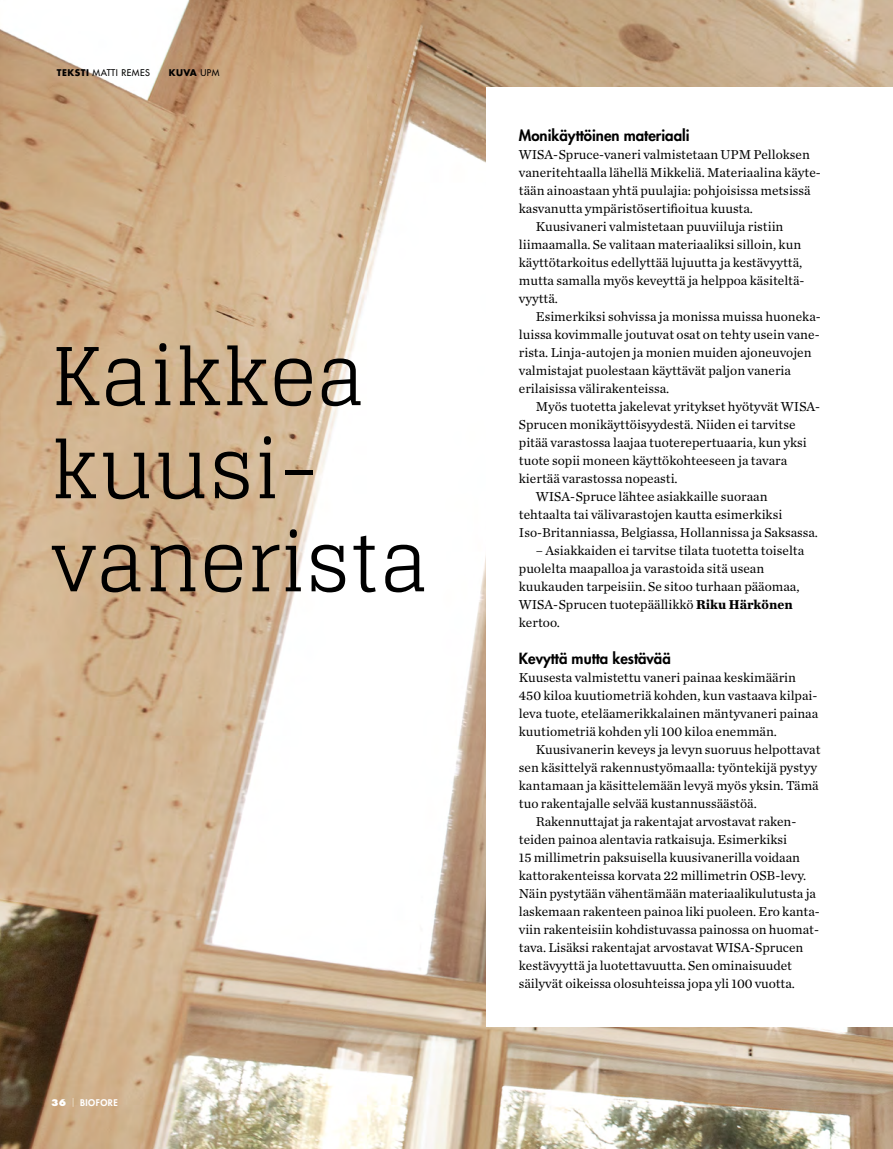
<style>
.page{position:relative;width:893px;height:1149px;background:#fff}
.page>*{position:absolute;margin:0;border:0;box-sizing:border-box;transform-origin:0 0}
.t1{font:79.5px/93px "Glegoo";color:#000}
.t2{font:800 15px "Futura Std";color:#000}
.t3{font:13.5px/18px "Chronicle Text G1";color:#000}
.t4{font:500 9px "Futura Std";letter-spacing:.05em;color:#000}
.t5{font:800 9px "Futura Std";letter-spacing:.05em;color:#fff}
.t6{font:700 9px "Futura Std";color:#000}
.s1{font-weight:700}
.s2{font-weight:500}
.s3{font-style:inherit}
.s4{font-weight:300}
</style>
<div class="page">
<img style="left:0;top:0;width:893px;height:1148px">
<div style="left:486px;top:87px;width:407px;height:939px;background:#fff"></div>
<p class="t4" style="left:57px;top:67px;width:94px"><span class="s1">TEKSTI</span> MATTI REMES</p>
<p class="t6" style="left:169px;top:66px;width:52px">KUVA <span class="s2">UPM</span></p>
<h1 class="t1" style="left:51px;top:329px;width:379px">Kaikkea kuusi&shy;vanerista</h1>
<p class="t5" style="left:51px;top:1096px;width:68px"><span class="s3">36</span> <span class="s4">|</span> BIOFORE</p>
<p class="t2" style="left:519px;top:126px;width:172px">Monikäyttöinen materiaali</p>
<p class="t3" style="left:519px;top:145px;width:293px">WISA-Spruce-vaneri valmistetaan UPM Pelloksen</p>
<p class="t3" style="left:519px;top:163px;width:303px">vaneritehtaalla lähellä Mikkeliä. Materiaalina käyte-</p>
<p class="t3" style="left:519px;top:181px;width:293px">tään ainoastaan yhtä puulajia: pohjoisissa metsissä</p>
<p class="t3" style="left:519px;top:199px;width:236px">kasvanutta ympäristösertifioitua kuusta.</p>
<p class="t3" style="left:536px;top:217px;width:249px">Kuusivaneri valmistetaan puuviiluja ristiin</p>
<p class="t3" style="left:519px;top:235px;width:284px">liimaamalla. Se valitaan materiaaliksi silloin, kun</p>
<p class="t3" style="left:519px;top:253px;width:285px">käyttötarkoitus edellyttää lujuutta ja kestävyyttä,</p>
<p class="t3" style="left:519px;top:271px;width:287px">mutta samalla myös keveyttä ja helppoa käsiteltä-</p>
<p class="t3" style="left:519px;top:289px;width:41px">vyyttä.</p>
<p class="t3" style="left:536px;top:307px;width:286px">Esimerkiksi sohvissa ja monissa muissa huoneka-</p>
<p class="t3" style="left:519px;top:325px;width:302px">luissa kovimmalle joutuvat osat on tehty usein vane-</p>
<p class="t3" style="left:519px;top:343px;width:294px">rista. Linja-autojen ja monien muiden ajoneuvojen</p>
<p class="t3" style="left:519px;top:361px;width:274px">valmistajat puolestaan käyttävät paljon vaneria</p>
<p class="t3" style="left:519px;top:379px;width:152px">erilaisissa välirakenteissa.</p>
<p class="t3" style="left:536px;top:397px;width:286px">Myös tuotetta jakelevat yritykset hyötyvät WISA-</p>
<p class="t3" style="left:519px;top:415px;width:278px">Sprucen monikäyttöisyydestä. Niiden ei tarvitse</p>
<p class="t3" style="left:519px;top:433px;width:289px">pitää varastossa laajaa tuoterepertuaaria, kun yksi</p>
<p class="t3" style="left:519px;top:451px;width:270px">tuote sopii moneen käyttökohteeseen ja tavara</p>
<p class="t3" style="left:519px;top:469px;width:160px">kiertää varastossa nopeasti.</p>
<p class="t3" style="left:536px;top:487px;width:233px">WISA-Spruce lähtee asiakkaille suoraan</p>
<p class="t3" style="left:519px;top:505px;width:265px">tehtaalta tai välivarastojen kautta esimerkiksi</p>
<p class="t3" style="left:519px;top:523px;width:301px">Iso-Britanniassa, Belgiassa, Hollannissa ja Saksassa.</p>
<p class="t3" style="left:519px;top:541px;width:287px;text-indent:17px">– Asiakkaiden ei tarvitse tilata tuotetta toiselta puolelta maapalloa ja varastoida sitä usean kuukauden tarpeisiin. Se sitoo turhaan pääomaa, WISA-Sprucen tuotepäällikkö <span class="s1">Riku Härkönen </span>kertoo.</p>
<p class="t2" style="left:519px;top:648px;width:154px">Kevyttä mutta kestävää</p>
<p class="t3" style="left:519px;top:667px;width:301px">Kuusesta valmistettu vaneri painaa keskimäärin 450 kiloa kuutiometriä kohden, kun vastaava kilpai&shy;leva tuote, eteläamerikkalainen mäntyvaneri painaa kuutiometriä kohden yli 100 kiloa enemmän.</p>
<p class="t3" style="left:536px;top:739px;width:286px">Kuusivanerin keveys ja levyn suoruus helpottavat</p>
<p class="t3" style="left:519px;top:757px;width:300px">sen käsittelyä rakennustyömaalla: työntekijä pystyy</p>
<p class="t3" style="left:519px;top:775px;width:301px">kantamaan ja käsittelemään levyä myös yksin. Tämä</p>
<p class="t3" style="left:519px;top:793px;width:239px">tuo rakentajalle selvää kustannussäästöä.</p>
<p class="t3" style="left:536px;top:811px;width:262px">Rakennuttajat ja rakentajat arvostavat raken-</p>
<p class="t3" style="left:519px;top:829px;width:270px">teiden painoa alentavia ratkaisuja. Esimerkiksi</p>
<p class="t3" style="left:519px;top:847px;width:283px">15 millimetrin paksuisella kuusivanerilla voidaan</p>
<p class="t3" style="left:519px;top:865px;width:289px">kattorakenteissa korvata 22 millimetrin OSB-levy.</p>
<p class="t3" style="left:519px;top:883px;width:299px">Näin pystytään vähentämään materiaalikulutusta ja</p>
<p class="t3" style="left:519px;top:901px;width:302px">laskemaan rakenteen painoa liki puoleen. Ero kanta-</p>
<p class="t3" style="left:519px;top:919px;width:302px">viin rakenteisiin kohdistuvassa painossa on huomat-</p>
<p class="t3" style="left:519px;top:937px;width:286px">tava. Lisäksi rakentajat arvostavat WISA-Sprucen</p>
<p class="t3" style="left:519px;top:955px;width:275px">kestävyyttä ja luotettavuutta. Sen ominaisuudet</p>
<p class="t3" style="left:519px;top:973px;width:277px">säilyvät oikeissa olosuhteissa jopa yli 100 vuotta.</p>
</div>
